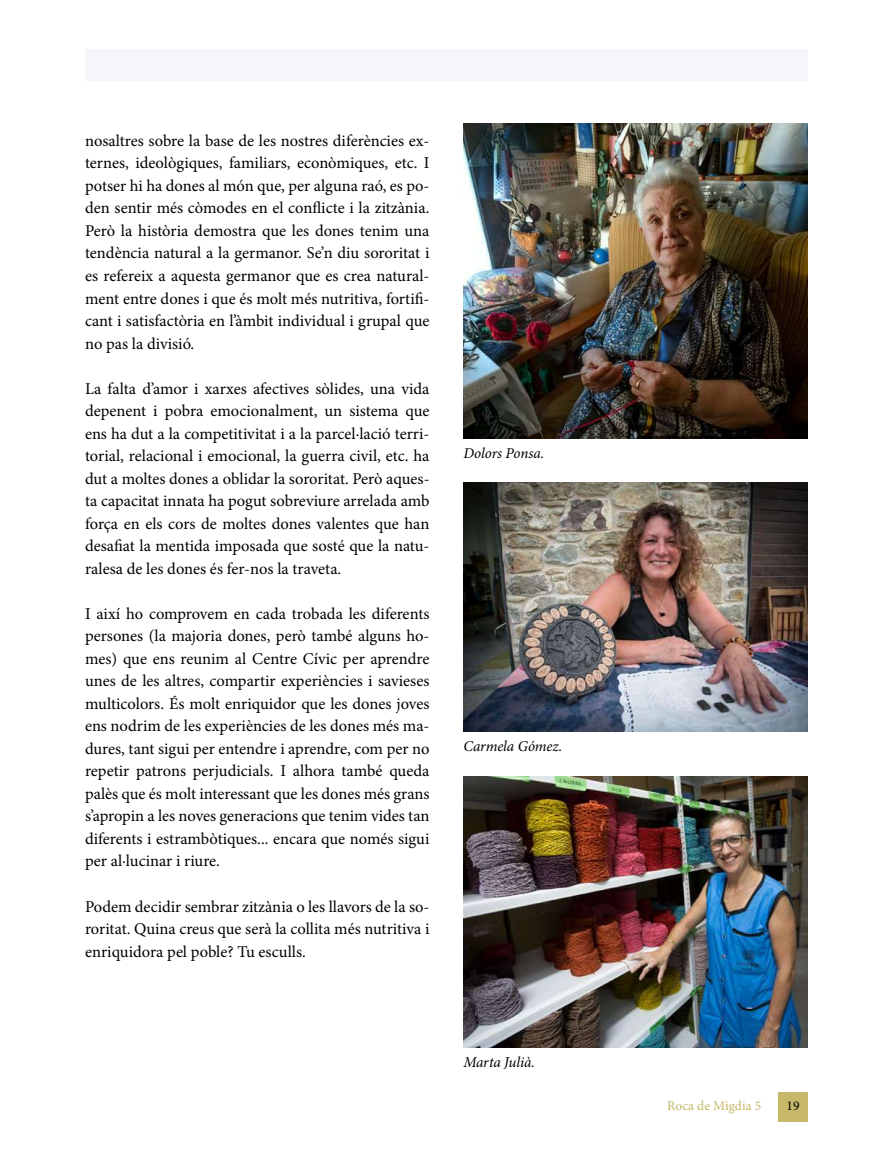
<style>
.page{position:relative;width:893px;height:1170px;background:#fff}
.page>*{position:absolute;margin:0;border:0;box-sizing:border-box;transform-origin:0 0}
.t1{font:16.5px/22.5px "Minion Pro";color:#000;text-align:justify}
.t2{font:italic 15px "Minion Pro";letter-spacing:-.005em;color:#000}
.t3{font:13.5px "Minion Pro";color:#c6b868}
.t4{font:13.5px "Minion Pro";color:#000}
</style>
<div class="page">
<div style="left:85px;top:49px;width:723px;height:31px;background:#f4f6f9"></div>
<img style="left:463px;top:776px;width:345px;height:271px">
<img style="left:463px;top:123px;width:345px;height:315px">
<img style="left:463px;top:483px;width:345px;height:248px">
<div style="left:778px;top:1091px;width:30px;height:30px;background:#c6b868"></div>
<p class="t1" style="left:85px;top:129px;width:346px">nosaltres sobre la base de les nostres diferències ex&shy;ternes, ideològiques, familiars, econòmiques, etc. I potser hi ha dones al món que, per alguna raó, es po&shy;den sentir més còmodes en el conflicte i la zitzània.<br>Però la història demostra que les dones tenim una tendència natural a la germanor. Se’n diu sororitat i es refereix a aquesta germanor que es crea natural&shy;ment entre dones i que és molt més nutritiva, fortifi&shy;cant i satisfactòria en l’àmbit individual i grupal que no pas la divisió.</p>
<p class="t1" style="left:85px;top:377px;width:346px">La falta d’amor i xarxes afectives sòlides, una vida depenent i pobra emocionalment, un sistema que ens ha dut a la competitivitat i a la parcel·lació terri&shy;torial, relacional i emocional, la guerra civil, etc. ha dut a moltes dones a oblidar la sororitat. Però aques&shy;ta capacitat innata ha pogut sobreviure arrelada amb força en els cors de moltes dones valentes que han desafiat la mentida imposada que sosté que la natu&shy;ralesa de les dones és fer-nos la traveta.</p>
<p class="t1" style="left:85px;top:602px;width:346px">I així ho comprovem en cada trobada les diferents persones (la majoria dones, però també alguns ho&shy;mes) que ens reunim al Centre Cívic per aprendre unes de les altres, compartir experiències i savieses multicolors. És molt enriquidor que les dones joves ens nodrim de les experiències de les dones més ma&shy;dures, tant sigui per entendre i aprendre, com per no repetir patrons perjudicials. I alhora també queda palès que és molt interessant que les dones més grans s’apropin a les noves generacions que tenim vides tan diferents i estrambòtiques... encara que només sigui per al·lucinar i riure.</p>
<p class="t1" style="left:85px;top:895px;width:346px">Podem decidir sembrar zitzània o les llavors de la so&shy;roritat. Quina creus que serà la collita més nutritiva i enriquidora pel poble? Tu esculls.</p>
<p class="t2" style="left:463px;top:443px;width:82px">Dolors Ponsa.</p>
<p class="t2" style="left:463px;top:735px;width:100px">Carmela Gómez.</p>
<p class="t2" style="left:463px;top:1052px;width:73px">Marta Julià.</p>
<p class="t3" style="left:667px;top:1096px;width:96px">Roca de Migdia 5</p>
<p class="t4" style="left:787px;top:1096px;width:14px">19</p>
</div>
